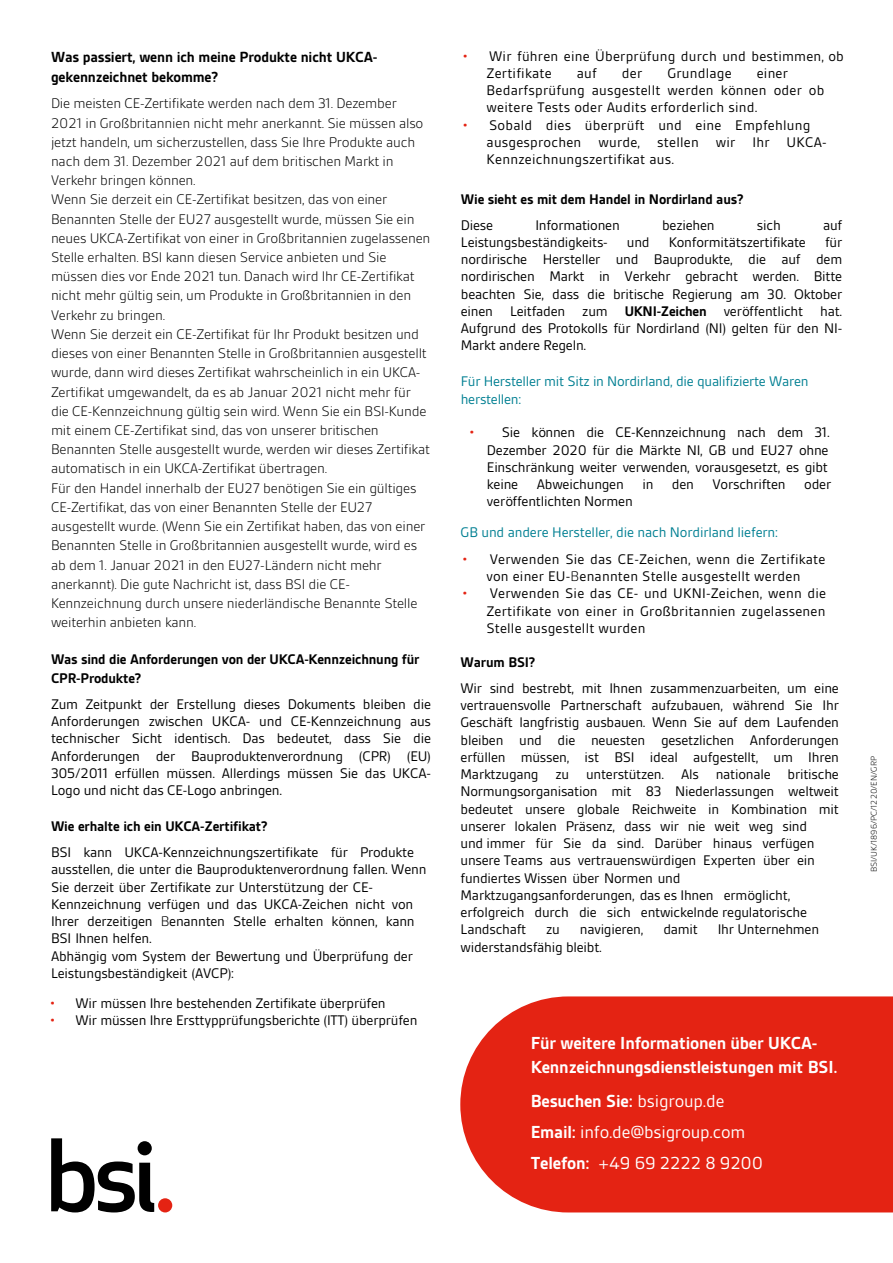
<style>
.page{position:relative;width:893px;height:1263px;background:#fff}
.page>*{position:absolute;margin:0;border:0;box-sizing:border-box;transform-origin:0 0}
.Default{font:18.75px/31px "BSI Gesta";letter-spacing:-.01em;color:#fff}
.Default-2{font:700 18.75px/23.5px "BSI Gesta";letter-spacing:-.01em;color:#fff}
.Body{font:700 15.75px/19.8px "BSI Gesta";letter-spacing:-.01em;color:#000}
.Body-2{font:15px/17.2px "BSI Gesta";letter-spacing:-.015em;color:#000}
.Body-3{font:300 15px/19.2px "BSI Gesta";letter-spacing:-.015em;color:#000}
.Body-4{font:15px/17.2px "BSI Gesta";letter-spacing:.015em;color:#000}
.Body-5{font:15px/18px "BSI Gesta";letter-spacing:-.02em;color:#007f92}
.Body-6{font:700 15px/18.9px "BSI Gesta";letter-spacing:-.015em;color:#000}
.Body_copy{font:300 9px "BSI Gesta";color:#000}
.s1{font-weight:700}
.s2{font-weight:300}
.s3{font-weight:300;color:#e42313}
.s4{font-weight:400}
</style>
<div class="page">
<div style="left:460px;top:996px;width:433px;height:216px;background:#e42313"></div>
<svg style="left:51px;top:1138px;width:103px;height:74px"></svg>
<div style="left:158px;top:1198px;width:14px;height:14px;background:#e42313;border-radius:50%"></div>
<p class="Body" style="left:51px;top:47px;width:328px">Was passiert, wenn ich meine Produkte nicht UKCA&shy;gekennzeichnet bekomme?</p>
<p class="Body-3" style="left:51px;top:94px;width:381px">Die meisten CE-Zertifikate werden nach dem 31. Dezember 2021 in Großbritannien nicht mehr anerkannt. Sie müssen also jetzt handeln, um sicherzustellen, dass Sie Ihre Produkte auch nach dem 31. Dezember 2021 auf dem britischen Markt in Verkehr bringen können.<br>Wenn Sie derzeit ein CE-Zertifikat besitzen, das von einer Benannten Stelle der EU27 ausgestellt wurde, müssen Sie ein neues UKCA-Zertifikat von einer in Großbritannien zugelassenen Stelle erhalten. BSI kann diesen Service anbieten und Sie müssen dies vor Ende 2021 tun. Danach wird Ihr CE-Zertifikat nicht mehr gültig sein, um Produkte in Großbritannien in den Verkehr zu bringen.<br>Wenn Sie derzeit ein CE-Zertifikat für Ihr Produkt besitzen und dieses von einer Benannten Stelle in Großbritannien ausgestellt wurde, dann wird dieses Zertifikat wahrscheinlich in ein UKCA-Zertifikat umgewandelt, da es ab Januar 2021 nicht mehr für die CE-Kennzeichnung gültig sein wird. Wenn Sie ein BSI-Kunde mit einem CE-Zertifikat sind, das von unserer britischen Benannten Stelle ausgestellt wurde, werden wir dieses Zertifikat automatisch in ein UKCA-Zertifikat übertragen.<br>Für den Handel innerhalb der EU27 benötigen Sie ein gültiges CE-Zertifikat, das von einer Benannten Stelle der EU27 ausgestellt wurde. (Wenn Sie ein Zertifikat haben, das von einer Benannten Stelle in Großbritannien ausgestellt wurde, wird es ab dem 1. Januar 2021 in den EU27-Ländern nicht mehr anerkannt). Die gute Nachricht ist, dass BSI die CE-Kennzeichnung durch unsere niederländische Benannte Stelle weiterhin anbieten kann.</p>
<p class="Body-6" style="left:51px;top:650px;width:370px">Was sind die Anforderungen von der UKCA-Kennzeichnung für<br>CPR-Produkte?</p>
<p class="Body-2" style="left:51px;top:695px;width:381px;text-align:justify">Zum Zeitpunkt der Erstellung dieses Dokuments bleiben die Anforderungen zwischen UKCA- und CE-Kennzeichnung aus technischer Sicht identisch. Das bedeutet, dass Sie die Anforderungen der Bauproduktenverordnung (CPR) (EU)<br>305/2011 erfüllen müssen. Allerdings müssen Sie das UKCA-Logo und nicht das CE-Logo anbringen.</p>
<p class="Body-2" style="left:51px;top:814px;width:365px;line-height:25.8px"><span class="s1">Wie erhalte ich ein UKCA-Zertifikat?<br></span>BSI kann UKCA-Kennzeichnungszertifikate für Produkte</p>
<p class="Body-2" style="left:51px;top:861px;width:377px">ausstellen, die unter die Bauproduktenverordnung fallen. Wenn Sie derzeit über Zertifikate zur Unterstützung der CE-Kennzeichnung verfügen und das UKCA-Zeichen nicht von Ihrer derzeitigen <span class="s2">B</span>enannten Stelle erhalten können, kann BSI Ihnen helfen.<br>Abhängig vom System der Bewertung und Überprüfung der Leistungsbeständigkeit (AVCP):</p>
<p class="Body-2" style="left:50px;top:994px;width:337px"><span class="s3">•</span> Wir müssen Ihre bestehenden Zertifikate überprüfen</p>
<p class="Body-2" style="left:50px;top:1012px;width:369px"><span class="s3">•</span> Wir müssen Ihre Ersttypprüfungsberichte (ITT) überprüfen</p>
<p class="Body-4" style="left:487px;top:47px;width:359px;text-indent:-24px"><span class="s3">•</span> Wir führen eine Überprüfung durch und bestimmen, ob<br>Zertifikate</p>
<p class="Body-2" style="left:577px;top:65px;width:22px">auf</p>
<p class="Body-2" style="left:622px;top:65px;width:22px">der</p>
<p class="Body-4" style="left:667px;top:65px;width:66px">Grundlage</p>
<p class="Body-4" style="left:487px;top:65px;width:339px;text-indent:270px">einer<br>Bedarfsprüfung ausgestellt werden können oder ob weitere Tests oder Audits erforderlich sind.</p>
<p class="Body-4" style="left:487px;top:116px;width:342px;text-indent:-24px"><span class="s3">•</span> Sobald dies überprüft und eine Empfehlung ausgesprochen wurde, stellen wir Ihr UKCA-<br>Kennzeichnungszertifikat aus.</p>
<p class="Body-6" style="left:461px;top:186px;width:284px;line-height:26px">Wie sieht es mit dem Handel in Nordirland aus?<br><span class="s4">Diese</span></p>
<p class="Body-2" style="left:535px;top:216px;width:86px">Informationen</p>
<p class="Body-2" style="left:662px;top:216px;width:54px">beziehen</p>
<p class="Body-2" style="left:757px;top:216px;width:25px">sich</p>
<p class="Body-2" style="left:823px;top:216px;width:21px">auf</p>
<p class="Body-2" style="left:461px;top:233px;width:148px">Leistungsbeständigkeits-</p>
<p class="Body-2" style="left:627px;top:233px;width:24px">und</p>
<p class="Body-2" style="left:669px;top:233px;width:139px">Konformitätszertifikate</p>
<p class="Body-2" style="left:461px;top:233px;width:383px;text-align:justify;text-indent:364px">für nordirische Hersteller und Bauprodukte, die auf dem nordirischen Markt in Verkehr gebracht werden. Bitte beachten Sie, dass die britische Regierung am 30. Oktober einen Leitfaden zum <span class="s1">UKNI-Zeichen</span> veröffentlicht hat.<br>Aufgrund des Protokolls für Nordirland (NI) gelten für den NI-Markt andere Regeln.</p>
<p class="Body-5" style="left:461px;top:372px;width:349px">Für Hersteller mit Sitz in Nordirland, die qualifizierte Waren herstellen:</p>
<p class="Body-2" style="left:487px;top:424px;width:346px;text-indent:-18px"><span class="s3">•</span> Sie können die CE-Kennzeichnung nach dem 31.<br>Dezember 2020 für die Märkte NI, GB und EU27 ohne Einschränkung weiter verwenden, vorausgesetzt, es gibt keine Abweichungen in den Vorschriften oder veröffentlichten Normen</p>
<p class="Body-5" style="left:461px;top:523px;width:319px">GB und andere Hersteller, die nach Nordirland liefern:</p>
<p class="Body-4" style="left:462px;top:550px;width:365px;text-align:center"><span class="s3">•</span> Verwenden Sie das CE-Zeichen, wenn die Zertifikate von einer EU-<span class="s2">B</span>enannten Stelle ausgestellt werden</p>
<p class="Body-2" style="left:486px;top:585px;width:341px;text-align:justify;text-indent:-24px"><span class="s3">•</span> Verwenden Sie das CE- und UKNI-Zeichen, wenn die Zertifikate von einer in Großbritannien zugelassenen Stelle ausgestellt wurden</p>
<p class="Body-2" style="left:461px;top:649px;width:380px;line-height:26px"><span class="s1">Warum BSI?<br></span>Wir sind bestrebt, mit Ihnen zusammenzuarbeiten, um eine</p>
<p class="Body-2" style="left:461px;top:697px;width:380px">vertrauensvolle Partnerschaft aufzubauen, während Sie Ihr Geschäft langfristig ausbauen. Wenn Sie auf dem Laufenden bleiben und die neuesten gesetzlichen Anforderungen erfüllen müssen, ist BSI ideal aufgestellt, um Ihren Marktzugang zu unterstützen. Als nationale britische Normungsorganisation mit 83 Niederlassungen weltweit bedeutet unsere globale Reichweite in Kombination mit unserer lokalen Präsenz, dass wir nie weit weg sind<br>und immer für Sie da sind. Darüber hinaus verfügen unsere Teams aus vertrauenswürdigen Experten über ein fundiertes Wissen über Normen und Marktzugangsanforderungen, das es Ihnen ermöglicht, erfolgreich durch die sich entwickelnde regulatorische Landschaft</p>
<p class="Body-2" style="left:546px;top:921px;width:15px">zu</p>
<p class="Body-2" style="left:580px;top:921px;width:65px">navigieren,</p>
<p class="Body-2" style="left:663px;top:921px;width:36px">damit</p>
<p class="Body-2" style="left:718px;top:921px;width:103px">Ihr Unternehmen</p>
<p class="Body-2" style="left:461px;top:938px;width:143px">widerstandsfähig bleibt.</p>
<p class="Body_copy" style="left:869px;top:872px;width:117px;rotate:-90deg">BSI/UK/1896/PC/1220/EN/GRP</p>
<p class="Default-2" style="left:531px;top:1031px;width:309px">Für weitere Informationen über UKCA-<br>Kennzeichnungsdienstleistungen mit BSI.</p>
<p class="Default" style="left:531px;top:1085px;width:234px"><span class="s1">Besuchen Sie:</span> bsigroup.de<br><span class="s1">Email:</span> info.de@bsigroup.com<br><span class="s1">Telefon:</span> +49 69 2222 8 9200</p>
</div>
